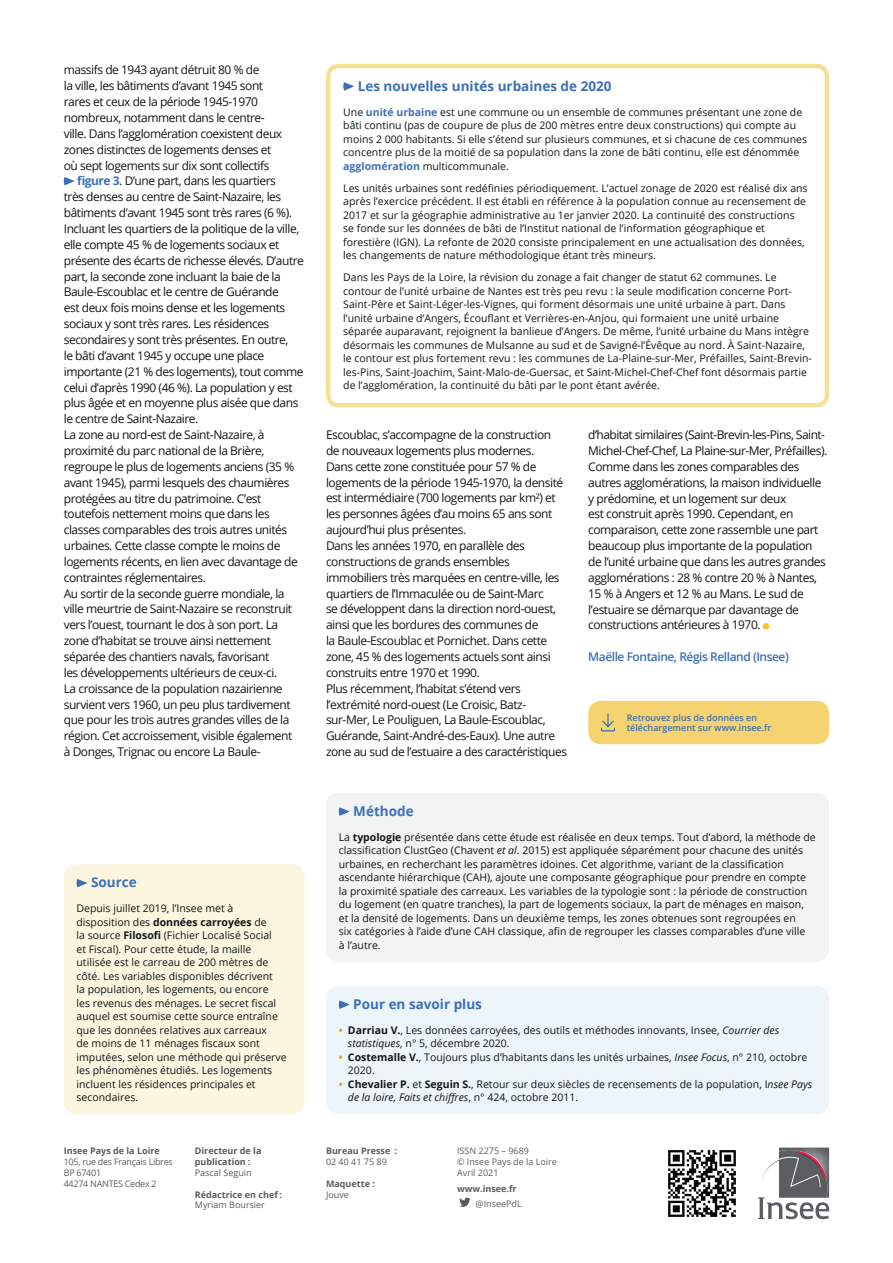
<style>
.page{position:relative;width:893px;height:1263px;background:#fff}
.page>*{position:absolute;margin:0;border:0;box-sizing:border-box;transform-origin:0 0}
.t1{font:700 13.5px "Open Sans";color:#3d6fb6}
.t2{font:12px/15.9px "Open Sans";letter-spacing:-.04em;color:#121617}
.t3{font:600 12px "Open Sans";letter-spacing:-.04em;color:#3d6fb6}
.t4{font:10.5px/13.5px "Open Sans";color:#121617}
.t5{font:700 9px/10.8px "Open Sans";color:#595c5d}
.t6{font:9px/10.8px "Open Sans";color:#595c5d}
.t7{font:600 9px/10.5px "Open Sans";color:#3d6fb6}
.t8{font:9px/10.8px "Open Sans";letter-spacing:-.03em;color:#595c5d}
.s1{font-weight:700;color:#3d6fb6}
.s2{font-weight:700}
.s3{font-style:italic}
.s4{font-weight:700;color:#e79c26}
</style>
<div class="page">
<svg style="left:63px;top:177px;width:12px;height:8px"></svg>
<svg style="left:763px;top:623px;width:6px;height:6px"></svg>
<div style="left:588px;top:701px;width:241px;height:43px;background:#f6d371;border-radius:13px"></div>
<svg style="left:601px;top:714px;width:14px;height:17px"></svg>
<svg style="left:343px;top:82px;width:11px;height:9px"></svg>
<div style="left:326px;top:64px;width:503px;height:343px;border:4px solid #f5e196;border-radius:11px"></div>
<div style="left:64px;top:864px;width:241px;height:250px;background:#fcf6e0;border-radius:13px"></div>
<svg style="left:76px;top:879px;width:12px;height:8px"></svg>
<div style="left:326px;top:793px;width:503px;height:169px;background:#f1f4f3;border-radius:13px"></div>
<svg style="left:338px;top:807px;width:12px;height:9px"></svg>
<div style="left:326px;top:986px;width:503px;height:128px;background:#edf4fa;border-radius:13px"></div>
<svg style="left:338px;top:1000px;width:12px;height:9px"></svg>
<img style="left:668px;top:1150px;width:68px;height:67px">
<svg style="left:459px;top:1197px;width:12px;height:10px"></svg>
<svg style="left:758px;top:1147px;width:71px;height:72px"></svg>
<p class="t2" style="left:64px;top:62px;width:220px">massifs de 1943 ayant détruit 80 % de<br>la ville, les bâtiments d’avant 1945 sont rares et ceux de la période 1945-1970 nombreux, notamment dans le centre&shy;ville. Dans l’agglomération coexistent deux zones distinctes de logements denses et où sept logements sur dix sont collectifs</p>
<p class="t2" style="left:64px;top:173px;width:242px;text-indent:13px"><span class="s1">figure 3</span>. D’une part, dans les quartiers<br>très denses au centre de Saint-Nazaire, les bâtiments d’avant 1945 sont très rares (6 %).<br>Incluant les quartiers de la politique de la ville, elle compte 45 % de logements sociaux et présente des écarts de richesse élevés. D’autre part, la seconde zone incluant la baie de la Baule-Escoublac et le centre de Guérande<br>est deux fois moins dense et les logements sociaux y sont très rares. Les résidences secondaires y sont très présentes. En outre,<br>le bâti d’avant 1945 y occupe une place importante (21 % des logements), tout comme celui d’après 1990 (46 %). La population y est plus âgée et en moyenne plus aisée que dans le centre de Saint-Nazaire.<br>La zone au nord-est de Saint-Nazaire, à proximité du parc national de la Brière, regroupe le plus de logements anciens (35 % avant 1945), parmi lesquels des chaumières protégées au titre du patrimoine. C’est toutefois nettement moins que dans les classes comparables des trois autres unités urbaines. Cette classe compte le moins de logements récents, en lien avec davantage de contraintes réglementaires.<br>Au sortir de la seconde guerre mondiale, la ville meurtrie de Saint-Nazaire se reconstruit vers l’ouest, tournant le dos à son port. La zone d’habitat se trouve ainsi nettement séparée des chantiers navals, favorisant<br>les développements ultérieurs de ceux-ci.<br>La croissance de la population nazairienne survient vers 1960, un peu plus tardivement que pour les trois autres grandes villes de la région. Cet accroissement, visible également<br>à Donges, Trignac ou encore La Baule-</p>
<p class="t1" style="left:91px;top:873px;width:47px">Source</p>
<p class="t4" style="left:77px;top:901px;width:212px">Depuis juillet 2019, l’Insee met à disposition des <span class="s2">données carroyées</span> de<br>la source <span class="s2">Filosofi</span> (Fichier Localisé Social<br>et Fiscal). Pour cette étude, la maille utilisée est le carreau de 200 mètres de côté. Les variables disponibles décrivent<br>la population, les logements, ou encore<br>les revenus des ménages. Le secret fiscal auquel est soumise cette source entraîne que les données relatives aux carreaux<br>de moins de 11 ménages fiscaux sont imputées, selon une méthode qui préserve les phénomènes étudiés. Les logements incluent les résidences principales et secondaires.</p>
<p class="t5" style="left:64px;top:1145px;width:98px">Insee Pays de la Loire</p>
<p class="t8" style="left:64px;top:1156px;width:111px">105, rue des Français Libres<br>BP 67401<br>44274 NANTES Cedex 2</p>
<p class="t5" style="left:195px;top:1145px;width:68px">Directeur de la publication :</p>
<p class="t6" style="left:195px;top:1167px;width:58px">Pascal Seguin</p>
<p class="t5" style="left:195px;top:1189px;width:89px">Rédactrice en chef :</p>
<p class="t6" style="left:195px;top:1199px;width:72px">Myriam Boursier</p>
<p class="t1" style="left:358px;top:76px;width:255px">Les nouvelles unités urbaines de 2020</p>
<p class="t4" style="left:343px;top:105px;width:465px">Une <span class="s1">unité urbaine</span> est une commune ou un ensemble de communes présentant une zone de bâti continu (pas de coupure de plus de 200 mètres entre deux constructions) qui compte au moins 2 000 habitants. Si elle s’étend sur plusieurs communes, et si chacune de ces communes concentre plus de la moitié de sa population dans la zone de bâti continu, elle est dénommée <span class="s1">agglomération</span> multicommunale.</p>
<p class="t4" style="left:343px;top:181px;width:466px">Les unités urbaines sont redéfinies périodiquement. L’actuel zonage de 2020 est réalisé dix ans après l’exercice précédent. Il est établi en référence à la population connue au recensement de 2017 et sur la géographie administrative au 1er janvier 2020. La continuité des constructions se fonde sur les données de bâti de l’Institut national de l’information géographique et forestière (IGN). La refonte de 2020 consiste principalement en une actualisation des données, les changements de nature méthodologique étant très mineurs.</p>
<p class="t4" style="left:343px;top:270px;width:470px">Dans les Pays de la Loire, la révision du zonage a fait changer de statut 62 communes. Le contour de l’unité urbaine de Nantes est très peu revu : la seule modification concerne Port-Saint-Père et Saint-Léger-les-Vignes, qui forment désormais une unité urbaine à part. Dans l’unité urbaine d’Angers, Écouflant et Verrières-en-Anjou, qui formaient une unité urbaine séparée auparavant, rejoignent la banlieue d’Angers. De même, l’unité urbaine du Mans intègre désormais les communes de Mulsanne au sud et de Savigné-l’Évêque au nord. À Saint-Nazaire, le contour est plus fortement revu : les communes de La-Plaine-sur-Mer, Préfailles, Saint-Brevin&shy;les-Pins, Saint-Joachim, Saint-Malo-de-Guersac, et Saint-Michel-Chef-Chef font désormais partie de l’agglomération, la continuité du bâti par le pont étant avérée.</p>
<p class="t2" style="left:326px;top:426px;width:243px">Escoublac, s’accompagne de la construction de nouveaux logements plus modernes.<br>Dans cette zone constituée pour 57 % de logements de la période 1945-1970, la densité est intermédiaire (700 logements par km²) et les personnes âgées d’au moins 65 ans sont aujourd’hui plus présentes.<br>Dans les années 1970, en parallèle des constructions de grands ensembles immobiliers très marquées en centre-ville, les quartiers de l’Immaculée ou de Saint-Marc<br>se développent dans la direction nord-ouest, ainsi que les bordures des communes de<br>la Baule-Escoublac et Pornichet. Dans cette zone, 45 % des logements actuels sont ainsi construits entre 1970 et 1990.<br>Plus récemment, l’habitat s’étend vers l’extrémité nord-ouest (Le Croisic, Batz&shy;sur-Mer, Le Pouliguen, La Baule-Escoublac, Guérande, Saint-André-des-Eaux). Une autre zone au sud de l’estuaire a des caractéristiques</p>
<p class="t2" style="left:588px;top:426px;width:241px">d’habitat similaires (Saint-Brevin-les-Pins, Saint-Michel-Chef-Chef, La Plaine-sur-Mer, Préfailles).<br>Comme dans les zones comparables des autres agglomérations, la maison individuelle y prédomine, et un logement sur deux<br>est construit après 1990. Cependant, en comparaison, cette zone rassemble une part beaucoup plus importante de la population de l’unité urbaine que dans les autres grandes agglomérations : 28 % contre 20 % à Nantes, 15 % à Angers et 12 % au Mans. Le sud de l’estuaire se démarque par davantage de constructions antérieures à 1970.</p>
<p class="t3" style="left:588px;top:648px;width:202px">Maëlle Fontaine, Régis Relland (Insee)</p>
<p class="t7" style="left:627px;top:712px;width:146px">Retrouvez plus de données en téléchargement sur www.insee.fr</p>
<p class="t1" style="left:353px;top:801px;width:62px">Méthode</p>
<p class="t4" style="left:339px;top:830px;width:478px">La <span class="s2">typologie</span> présentée dans cette étude est réalisée en deux temps. Tout d’abord, la méthode de classification ClustGeo (Chavent <span class="s3">et al</span>. 2015) est appliquée séparément pour chacune des unités urbaines, en recherchant les paramètres idoines. Cet algorithme, variant de la classification ascendante hiérarchique (CAH), ajoute une composante géographique pour prendre en compte la proximité spatiale des carreaux. Les variables de la typologie sont : la période de construction du logement (en quatre tranches), la part de logements sociaux, la part de ménages en maison, et la densité de logements. Dans un deuxième temps, les zones obtenues sont regroupées en<br>six catégories à l’aide d’une CAH classique, afin de regrouper les classes comparables d’une ville<br>à l’autre.</p>
<p class="t1" style="left:353px;top:994px;width:130px">Pour en savoir plus</p>
<p class="t4" style="left:348px;top:1023px;width:433px;text-indent:-9px"><span class="s4">•</span> <span class="s2">Darriau V.</span>, Les données carroyées, des outils et méthodes innovants, Insee, <span class="s3">Courrier des statistiques</span>, n° 5, décembre 2020.</p>
<p class="t4" style="left:348px;top:1050px;width:461px;text-indent:-9px"><span class="s4">•</span> <span class="s2">Costemalle V.</span>, Toujours plus d’habitants dans les unités urbaines, <span class="s3">Insee Focus</span>, n° 210, octobre<br>2020.</p>
<p class="t4" style="left:348px;top:1077px;width:466px;text-indent:-9px"><span class="s4">•</span> <span class="s2">Chevalier P.</span> et <span class="s2">Seguin S.</span>, Retour sur deux siècles de recensements de la population, I<span class="s3">nsee Pays de la loire, Faits et chiffres</span>, n° 424, octobre 2011.</p>
<p class="t5" style="left:326px;top:1145px;width:73px">Bureau Presse :</p>
<p class="t6" style="left:326px;top:1156px;width:62px">02 40 41 75 89</p>
<p class="t5" style="left:326px;top:1178px;width:50px">Maquette :</p>
<p class="t6" style="left:326px;top:1189px;width:24px">Jouve</p>
<p class="t6" style="left:457px;top:1145px;width:101px">ISSN 2275 – 9689<br>© Insee Pays de la Loire<br>Avril 2021</p>
<p class="t5" style="left:457px;top:1183px;width:61px">www.insee.fr</p>
<p class="t6" style="left:476px;top:1198px;width:48px">@InseePdL</p>
</div>
